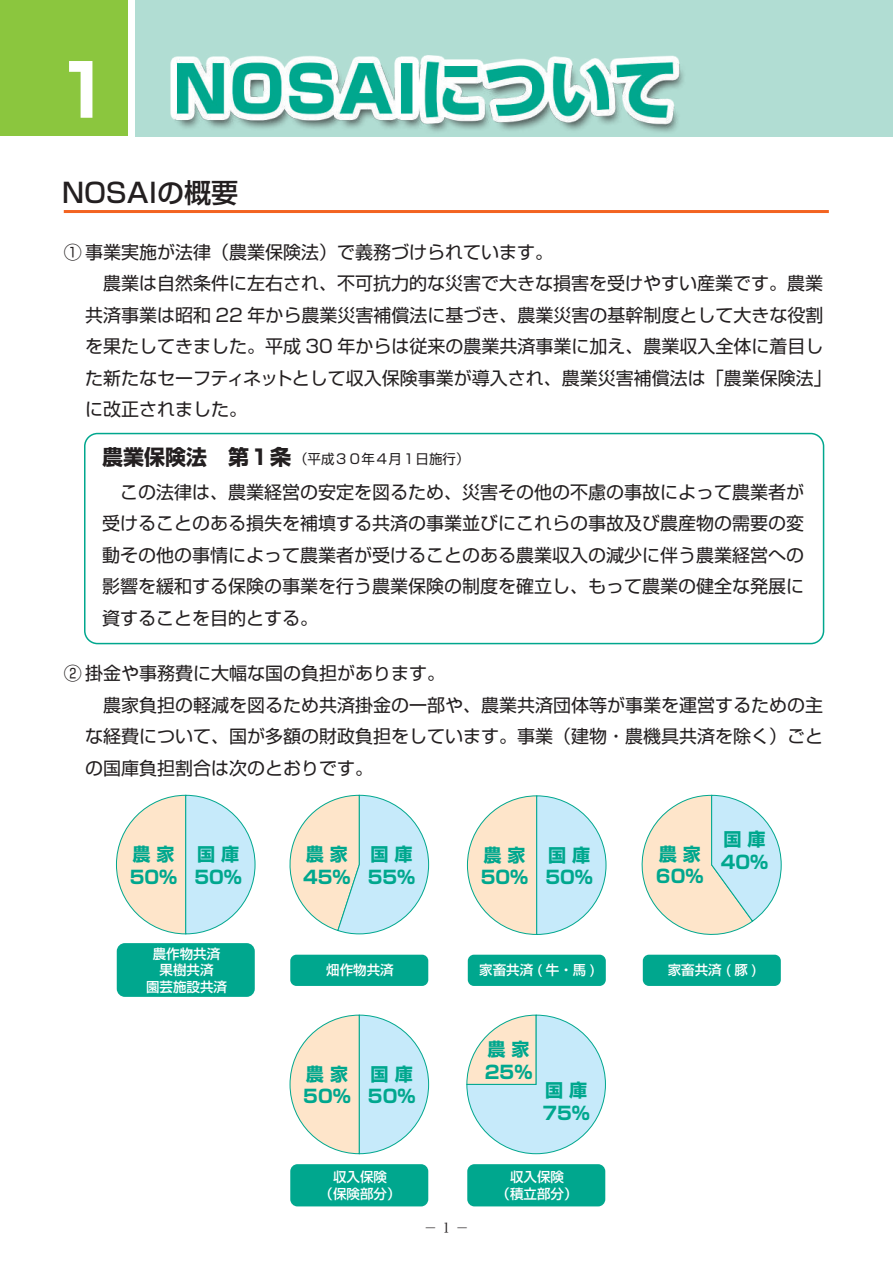
<style>
.page{position:relative;width:893px;height:1263px;background:#fff}
.page>*{position:absolute;margin:0;border:0;box-sizing:border-box;transform-origin:0 0}
.t1{font:700 72px "Shin Go Pro";color:#fff}
.t2{font:500 27px "Shin Go Pro";color:#231f20}
.t3{font:700 21px "Shin Go Pro";color:#231f20}
.t4{font:700 18.15px/22.6px "Shin Go Pro";color:#00a78e}
.t5{font:18px/31.5px "Shin Go Pro";color:#231f20}
.t6{font:500 13.5px/16.5px "Shin Go Pro";color:#fff;text-align:center}
.t7{font:13.5px "Shin Go Pro";color:#231f20}
.t8{font:13.5px "Hiragino Min W3 90 msp RKSJ H";color:#231f20}
</style>
<div class="page">
<div style="left:135px;top:0;width:758px;height:136px;background:#b1ddd3"></div>
<div style="left:0;top:0;width:128px;height:136px;background:#8bc63e"></div>
<img style="left:159px;top:55px;width:638px;height:82px">
<hr style="left:64px;top:210px;width:765px;height:3px;background:#f36421">
<div style="left:84px;top:433px;width:740px;height:211px;border:2px solid #00a78e;border-radius:13px"></div>
<svg style="left:116px;top:795px;width:140px;height:139px"></svg>
<svg style="left:289px;top:795px;width:140px;height:139px"></svg>
<svg style="left:466px;top:1014px;width:140px;height:140px"></svg>
<svg style="left:641px;top:795px;width:141px;height:140px"></svg>
<svg style="left:467px;top:795px;width:140px;height:140px"></svg>
<svg style="left:289px;top:1014px;width:140px;height:140px"></svg>
<div style="left:117px;top:943px;width:138px;height:54px;background:#00a78e;border-radius:8px"></div>
<div style="left:290px;top:955px;width:138px;height:31px;background:#00a78e;border-radius:6px"></div>
<div style="left:468px;top:955px;width:138px;height:31px;background:#00a78e;border-radius:6px"></div>
<div style="left:643px;top:955px;width:138px;height:31px;background:#00a78e;border-radius:6px"></div>
<div style="left:290px;top:1164px;width:138px;height:42px;background:#00a78e;border-radius:7px"></div>
<div style="left:467px;top:1164px;width:138px;height:42px;background:#00a78e;border-radius:7px"></div>
<h1 class="t1" style="left:55px;top:33px;width:60px">1</h1>
<h2 class="t2" style="left:62px;top:170px;width:178px">NOSAIの概要</h2>
<p class="t5" style="left:85px;top:234px;width:748px;text-indent:-21px">① 事業実施が法律（農業保険法）で義務づけられています。<br>　農業は自然条件に左右され、不可抗力的な災害で大きな損害を受けやすい産業です。農業共済事業は昭和 22 年から農業災害補償法に基づき、農業災害の基幹制度として大きな役割を果たしてきました。平成 30 年からは従来の農業共済事業に加え、農業収入全体に着目した新たなセーフティネットとして収入保険事業が導入され、農業災害補償法は「農業保険法」に改正されました。</p>
<p class="t3" style="left:102px;top:440px;width:190px">農業保険法　第１条</p>
<p class="t5" style="left:102px;top:474px;width:703px;text-align:justify">　この法律は、農業経営の安定を図るため、災害その他の不慮の事故によって農業者が受けることのある損失を補填する共済の事業並びにこれらの事故及び農産物の需要の変動その他の事情によって農業者が受けることのある農業収入の減少に伴う農業経営への影響を緩和する保険の事業を行う農業保険の制度を確立し、もって農業の健全な発展に資することを目的とする。</p>
<p class="t7" style="left:294px;top:447px;width:177px">（平成３０年４月１日施行）</p>
<p class="t5" style="left:85px;top:656px;width:740px;text-indent:-21px">② 掛金や事務費に大幅な国の負担があります。<br>　農家負担の軽減を図るため共済掛金の一部や、農業共済団体等が事業を運営するための主な経費について、国が多額の財政負担をしています。事業（建物・農機具共済を除く）ごとの国庫負担割合は次のとおりです。</p>
<p class="t4" style="left:130px;top:841px;width:49px">農 家<br>50％</p>
<p class="t4" style="left:194px;top:841px;width:49px">国 庫<br>50％</p>
<p class="t4" style="left:303px;top:841px;width:49px">農 家<br>45％</p>
<p class="t4" style="left:368px;top:841px;width:49px">国 庫<br>55％</p>
<p class="t4" style="left:723px;top:826px;width:44px">国 庫</p>
<p class="t4" style="left:656px;top:840px;width:49px">農 家<br>60％</p>
<p class="t4" style="left:545px;top:841px;width:49px">国 庫<br>50％</p>
<p class="t4" style="left:483px;top:841px;width:44px">農 家</p>
<p class="t4" style="left:721px;top:848px;width:49px">40％</p>
<p class="t4" style="left:481px;top:864px;width:49px">50％</p>
<p class="t6" style="left:146px;top:943px;width:82px">農作物共済果樹共済<br>園芸施設共済</p>
<p class="t6" style="left:326px;top:960px;width:69px">畑作物共済</p>
<p class="t6" style="left:479px;top:960px;width:118px">家畜共済 ( 牛・馬 )</p>
<p class="t6" style="left:668px;top:960px;width:91px">家畜共済 ( 豚 )</p>
<p class="t4" style="left:303px;top:1061px;width:49px">農 家<br>50％</p>
<p class="t4" style="left:368px;top:1061px;width:49px">国 庫<br>50％</p>
<p class="t4" style="left:485px;top:1036px;width:49px">農 家<br>25％</p>
<p class="t4" style="left:542px;top:1077px;width:49px">国 庫<br>75％</p>
<p class="t6" style="left:320px;top:1167px;width:82px">収入保険<br>（保険部分）</p>
<p class="t6" style="left:496px;top:1167px;width:82px">収入保険<br>（積立部分）</p>
<p class="t8" style="left:424px;top:1220px;width:47px">－ 1 －</p>
</div>
